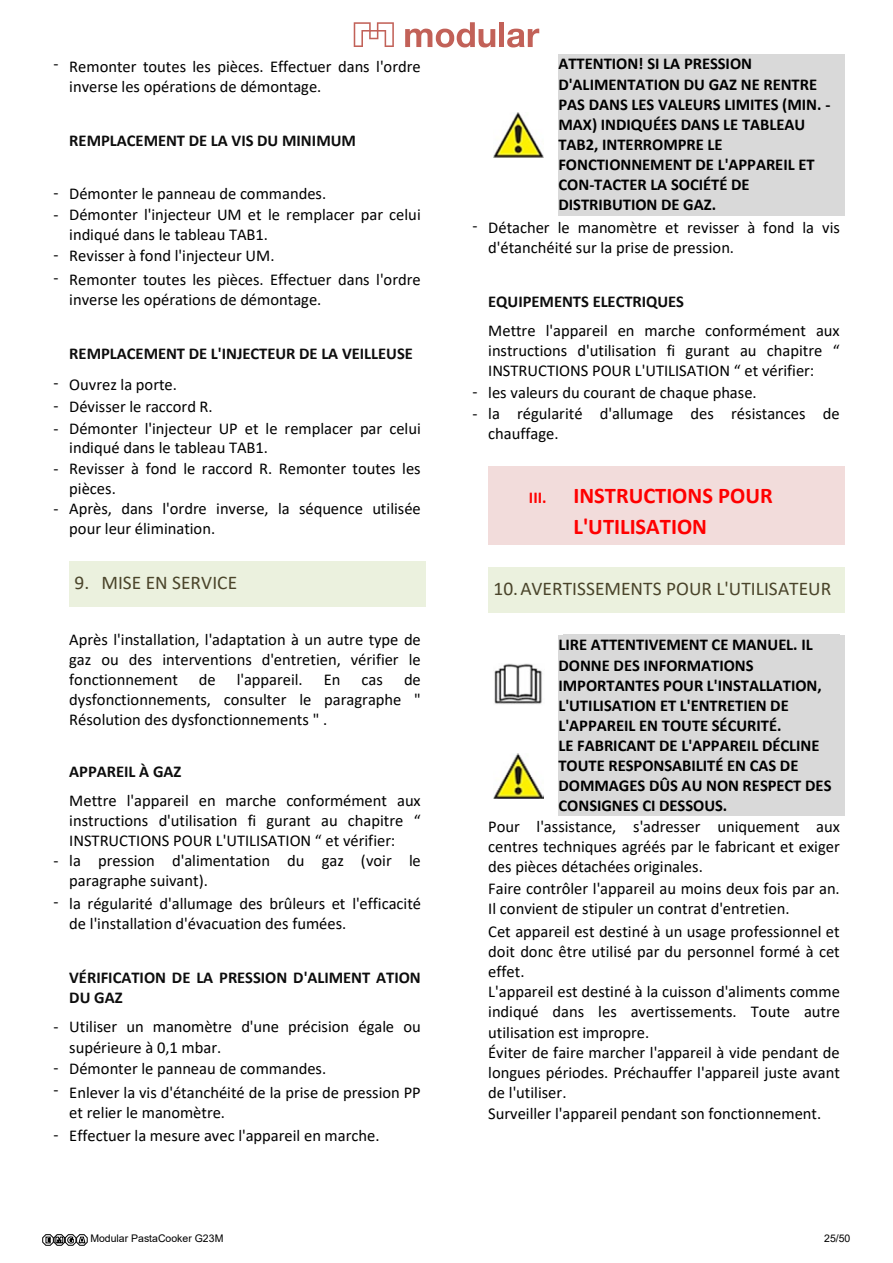
<style>
.page{position:relative;width:893px;height:1263px;background:#fff}
.page>*{position:absolute;margin:0;border:0;box-sizing:border-box;transform-origin:0 0}
.t1{font:700 22.5px/31.5px "Calibri";color:#f00}
.t2{font:19.5px "Calibri";color:#4a442a}
.t3{font:16.5px/20.1px "Calibri";color:#000}
.t4{font:700 16.5px/20.1px "Calibri";color:#000}
.t5{font:700 16.5px/20.1px "Calibri";color:#0d0d0d}
.t6{font:10.5px "Arial";color:#000}
.s1{font-size:16.5px}
</style>
<div class="page">
<div style="left:69px;top:561px;width:357px;height:46px;background:#ebf1de"></div>
<div style="left:558px;top:54px;width:287px;height:161px;background:#d9d9d9"></div>
<div style="left:488px;top:466px;width:357px;height:78px;background:#f2dcdb"></div>
<div style="left:488px;top:567px;width:357px;height:45px;background:#ebf1de"></div>
<div style="left:558px;top:635px;width:287px;height:100px;background:#d9d9d9"></div>
<div style="left:558px;top:735px;width:287px;height:81px;background:#d9d9d9"></div>
<img style="left:493px;top:112px;width:51px;height:45px">
<img style="left:494px;top:664px;width:49px;height:40px">
<img style="left:493px;top:753px;width:51px;height:45px">
<svg style="left:43px;top:1234px;width:45px;height:12px"></svg>
<svg style="left:354px;top:22px;width:40px;height:25px"></svg>
<svg style="left:405px;top:22px;width:90px;height:25px"></svg>
<div style="left:499px;top:22px;width:5px;height:25px;background:#c26158"></div>
<svg style="left:507px;top:29px;width:32px;height:18px"></svg>
<p class="t3" style="left:69px;top:56px;width:353px;text-indent:-16px">- Remonter toutes les pièces. Effectuer dans l'ordre inverse les opérations de démontage.</p>
<p class="t5" style="left:69px;top:130px;width:288px">REMPLACEMENT DE LA VIS DU MINIMUM</p>
<p class="t3" style="left:54px;top:183px;width:274px">- Démonter le panneau de commandes.</p>
<p class="t3" style="left:69px;top:204px;width:353px;text-indent:-16px">- Démonter l'injecteur UM et le remplacer par celui indiqué dans le tableau TAB1.</p>
<p class="t3" style="left:54px;top:245px;width:222px">- Revisser à fond l'injecteur UM.</p>
<p class="t3" style="left:69px;top:269px;width:353px;text-indent:-16px">- Remonter toutes les pièces. Effectuer dans l'ordre inverse les opérations de démontage.</p>
<p class="t5" style="left:69px;top:344px;width:345px">REMPLACEMENT DE L'INJECTEUR DE LA VEILLEUSE</p>
<p class="t3" style="left:54px;top:374px;width:125px">- Ouvrez la porte.</p>
<p class="t3" style="left:54px;top:396px;width:161px">- Dévisser le raccord R.</p>
<p class="t3" style="left:69px;top:418px;width:353px;text-indent:-16px">- Démonter l'injecteur UP et le remplacer par celui indiqué dans le tableau TAB1.</p>
<p class="t3" style="left:69px;top:458px;width:353px;text-indent:-16px">- Revisser à fond le raccord R. Remonter toutes les pièces.</p>
<p class="t3" style="left:69px;top:498px;width:353px;text-indent:-16px">- Après, dans l'ordre inverse, la séquence utilisée pour leur élimination.</p>
<p class="t2" style="left:74px;top:569px;width:164px">9. MISE EN SERVICE</p>
<p class="t3" style="left:69px;top:629px;width:353px;text-align:justify">Après l'installation, l'adaptation à un autre type de gaz ou des interventions d'entretien, vérifier le fonctionnement</p>
<p class="t3" style="left:199px;top:669px;width:18px">de</p>
<p class="t3" style="left:237px;top:669px;width:68px">l'appareil.</p>
<p class="t3" style="left:324px;top:669px;width:18px">En</p>
<p class="t3" style="left:362px;top:669px;width:23px">cas</p>
<p class="t3" style="left:69px;top:669px;width:353px;text-align:justify;text-indent:335px">de dysfonctionnements, consulter le paragraphe " Résolution des dysfonctionnements " .</p>
<p class="t5" style="left:69px;top:761px;width:114px">APPAREIL À GAZ</p>
<p class="t3" style="left:69px;top:790px;width:353px;text-align:justify">Mettre l'appareil en marche conformément aux instructions d'utilisation fi gurant au chapitre “ INSTRUCTIONS POUR L'UTILISATION “ et vérifier:</p>
<p class="t3" style="left:69px;top:850px;width:353px;text-indent:-16px">- la pression d'alimentation du gaz (voir le paragraphe suivant).</p>
<p class="t3" style="left:69px;top:893px;width:353px;text-indent:-16px">- la régularité d'allumage des brûleurs et l'efficacité de l'installation d'évacuation des fumées.</p>
<p class="t5" style="left:69px;top:967px;width:353px">VÉRIFICATION DE LA PRESSION D'ALIMENT ATION<br>DU GAZ</p>
<p class="t3" style="left:69px;top:1016px;width:353px;text-indent:-16px">- Utiliser un manomètre d'une précision égale ou supérieure à 0,1 mbar.</p>
<p class="t3" style="left:54px;top:1058px;width:274px">- Démonter le panneau de commandes.</p>
<p class="t3" style="left:69px;top:1081px;width:353px;text-indent:-16px">- Enlever la vis d'étanchéité de la prise de pression PP et relier le manomètre.</p>
<p class="t3" style="left:54px;top:1125px;width:328px">- Effectuer la mesure avec l'appareil en marche.</p>
<p class="t4" style="left:558px;top:54px;width:274px">ATTENTION! SI LA PRESSION<br>D'ALIMENTATION DU GAZ NE RENTRE<br>PAS DANS LES VALEURS LIMITES (MIN. -<br>MAX) INDIQUÉES DANS LE TABLEAU<br>TAB2, INTERROMPRE LE<br>FONCTIONNEMENT DE L'APPAREIL ET<br>CON-TACTER LA SOCIÉTÉ DE<br>DISTRIBUTION DE GAZ.</p>
<p class="t3" style="left:488px;top:217px;width:353px;text-indent:-16px">- Détacher le manomètre et revisser à fond la vis d'étanchéité sur la prise de pression.</p>
<p class="t5" style="left:488px;top:291px;width:197px">EQUIPEMENTS ELECTRIQUES</p>
<p class="t3" style="left:488px;top:320px;width:353px;text-align:justify">Mettre l'appareil en marche conformément aux instructions d'utilisation fi gurant au chapitre “ INSTRUCTIONS POUR L'UTILISATION “ et vérifier:</p>
<p class="t3" style="left:473px;top:382px;width:286px">- les valeurs du courant de chaque phase.</p>
<p class="t3" style="left:488px;top:403px;width:353px;text-indent:-16px">- la régularité d'allumage des résistances de chauffage.</p>
<h1 class="t1" style="left:574px;top:479px;width:201px;text-indent:-45px"><span class="s1">III.</span> INSTRUCTIONS POUR<br>L'UTILISATION</h1>
<p class="t2" style="left:493px;top:574px;width:339px">10.AVERTISSEMENTS POUR L'UTILISATEUR</p>
<p class="t4" style="left:558px;top:635px;width:275px">LIRE ATTENTIVEMENT CE MANUEL. IL<br>DONNE DES INFORMATIONS<br>IMPORTANTES POUR L'INSTALLATION,<br>L'UTILISATION ET L'ENTRETIEN DE<br>L'APPAREIL EN TOUTE SÉCURITÉ.<br>LE FABRICANT DE L'APPAREIL DÉCLINE<br>TOUTE RESPONSABILITÉ EN CAS DE<br>DOMMAGES DÛS AU NON RESPECT DES<br>CONSIGNES CI DESSOUS.</p>
<p class="t3" style="left:488px;top:815px;width:353px;text-align:justify">Pour l'assistance, s'adresser uniquement aux centres techniques agréés par le fabricant et exiger des pièces détachées originales.</p>
<p class="t3" style="left:488px;top:878px;width:353px">Faire contrôler l'appareil au moins deux fois par an.<br>Il convient de stipuler un contrat d'entretien.</p>
<p class="t3" style="left:488px;top:921px;width:353px">Cet appareil est destiné à un usage professionnel et doit donc être utilisé par du personnel formé à cet effet.<br>L'appareil est destiné à la cuisson d'aliments comme indiqué dans les avertissements. Toute autre utilisation est impropre.<br>Éviter de faire marcher l'appareil à vide pendant de longues périodes. Préchauffer l'appareil juste avant de l'utiliser.<br>Surveiller l'appareil pendant son fonctionnement.</p>
<p class="t6" style="left:90px;top:1231px;width:135px">Modular PastaCooker G23M</p>
<p class="t6" style="left:824px;top:1231px;width:28px">25/50</p>
</div>
